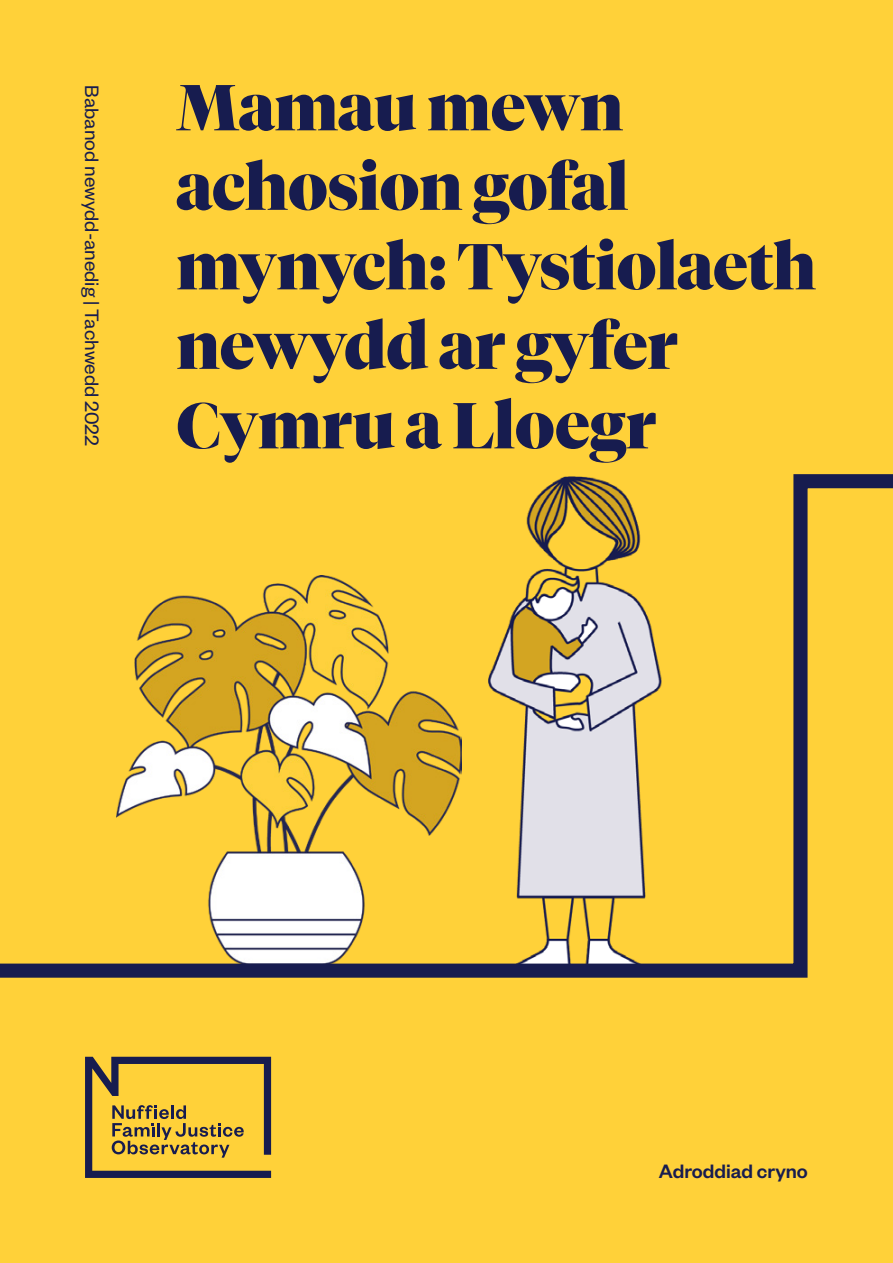
<style>
.page{position:relative;width:893px;height:1263px;background:#ffd139}
.page>*{position:absolute;margin:0;border:0;box-sizing:border-box;transform-origin:0 0}
.t1{font:900 64.5px/79.5px "Tiempos Fine";color:#171c4f}
.Topic___date_label{font:21.3px "Founders Grotesk";color:#171c4f}
.t2{font:500 21.3px "Founders Grotesk";color:#171c4f}
</style>
<div class="page">
<svg style="left:85px;top:1057px;width:186px;height:121px"></svg>
<svg style="left:0;top:474px;width:893px;height:504px"></svg>
<p class="Topic___date_label" style="left:105px;top:85px;width:362px;rotate:90deg">Babanod newydd-anedig | Tachwedd 2022</p>
<p class="t1" style="left:176px;top:68px;width:641px">Mamau mewn achosion gofal mynych: Tystiolaeth newydd ar gyfer<br>Cymru a Lloegr</p>
<p class="t2" style="left:659px;top:1158px;width:151px">Adroddiad cryno</p>
</div>
